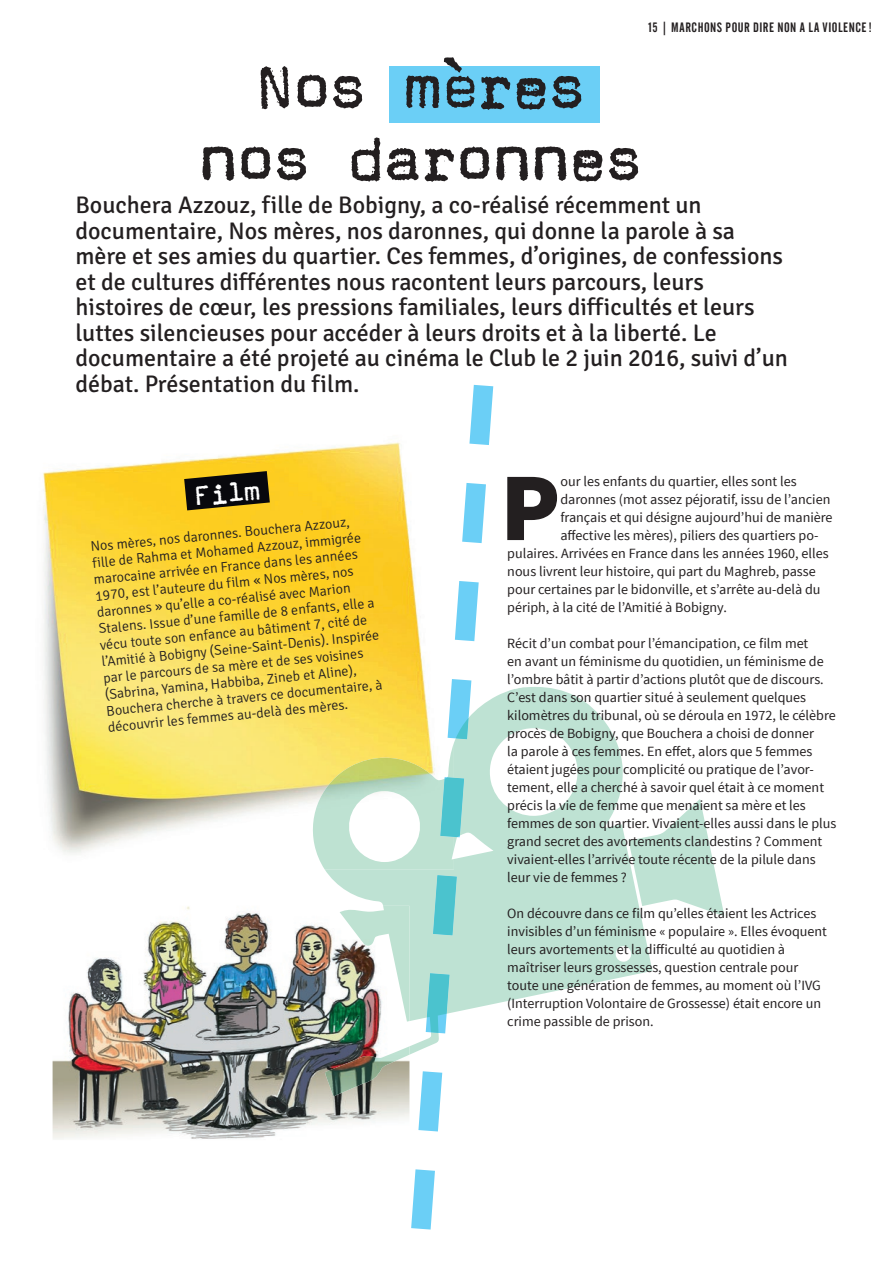
<style>
.page{position:relative;width:893px;height:1263px;background:#fff}
.page>*{position:absolute;margin:0;border:0;box-sizing:border-box;transform-origin:0 0}
.t1{font:900 97.2px "Source Sans Pro";color:#231f20}
.t2{font:70.5px/72px "Magda";letter-spacing:-.04em;color:#231f20;text-align:center}
.t3{font:30px "Magda";color:#fff}
.t4{font:24px/25.5px "Signika";color:#231f20}
.t5{font:14.1px/18px "Source Sans Pro";color:#231f20}
.t6{font:300 14.1px/16.5px "Signika";color:#231f20}
.t7{font:13.5px "Alternate Gothic No 2 BT";letter-spacing:.035em;color:#231f20}
</style>
<div class="page">
<div style="left:389px;top:66px;width:211px;height:57px;background:#6bcff6"></div>
<img style="left:43px;top:442px;width:368px;height:412px">
<svg style="left:184px;top:471px;width:86px;height:39px"></svg>
<svg style="left:411px;top:385px;width:82px;height:844px"></svg>
<img style="left:53px;top:906px;width:356px;height:233px">
<svg style="left:325px;top:687px;width:327px;height:368px;fill:#bee2d3"></svg>
<img style="left:308px;top:743px;width:119px;height:126px">
<svg style="left:427px;top:718px;width:42px;height:315px"></svg>
<img style="left:325px;top:906px;width:84px;height:190px">
<svg style="left:629px;top:799px;width:95px;height:117px"></svg>
<p class="t7" style="left:649px;top:19px;width:225px">15 | MARCHONS POUR DIRE NON A LA VIOLENCE !</p>
<h2 class="t2" style="left:199px;top:50px;width:446px">Nos mères nos daronnes</h2>
<p class="t4" style="left:75px;top:193px;width:714px">Bouchera Azzouz, fille de Bobigny, a co-réalisé récemment un documentaire, Nos mères, nos daronnes, qui donne la parole à sa mère et ses amies du quartier. Ces femmes, d’origines, de confessions et de cultures différentes nous racontent leurs parcours, leurs histoires de cœur, les pressions familiales, leurs difficultés et leurs luttes silencieuses pour accéder à leurs droits et à la liberté. Le documentaire a été projeté au cinéma le Club le 2 juin 2016, suivi d’un débat. Présentation du film.</p>
<h3 class="t3" style="left:193px;top:478px;width:67px;rotate:-5deg">Film</h3>
<h1 class="t1" style="left:500px;top:444px;width:62px">P</h1>
<p class="t5" style="left:560px;top:473px;width:238px">our les enfants du quartier, elles sont les</p>
<p class="t5" style="left:560px;top:491px;width:272px">daronnes (mot assez péjoratif, issu de l’ancien</p>
<p class="t5" style="left:560px;top:509px;width:274px">français et qui désigne aujourd’hui de manière</p>
<p class="t5" style="left:560px;top:527px;width:260px">affective les mères), piliers des quartiers po-</p>
<p class="t5" style="left:507px;top:545px;width:323px">pulaires. Arrivées en France dans les années 1960, elles</p>
<p class="t5" style="left:507px;top:563px;width:310px">nous livrent leur histoire, qui part du Maghreb, passe</p>
<p class="t5" style="left:507px;top:581px;width:315px">pour certaines par le bidonville, et s’arrête au-delà du</p>
<p class="t5" style="left:507px;top:599px;width:221px">périph, à la cité de l’Amitié à Bobigny.</p>
<p class="t5" style="left:507px;top:635px;width:331px">Récit d’un combat pour l’émancipation, ce film met<br>en avant un féminisme du quotidien, un féminisme de l’ombre bâtit à partir d’actions plutôt que de discours.<br>C’est dans son quartier situé à seulement quelques kilomètres du tribunal, où se déroula en 1972, le célèbre procès de Bobigny, que Bouchera a choisi de donner<br>la parole à ces femmes. En effet, alors que 5 femmes étaient jugées pour complicité ou pratique de l’avor&shy;tement, elle a cherché à savoir quel était à ce moment précis la vie de femme que menaient sa mère et les femmes de son quartier. Vivaient-elles aussi dans le plus grand secret des avortements clandestins ? Comment vivaient-elles l’arrivée toute récente de la pilule dans leur vie de femmes ?</p>
<p class="t5" style="left:507px;top:905px;width:321px">On découvre dans ce film qu’elles étaient les Actrices invisibles d’un féminisme « populaire ». Elles évoquent leurs avortements et la difficulté au quotidien à maîtriser leurs grossesses, question centrale pour toute une génération de femmes, au moment où l’IVG (Interruption Volontaire de Grossesse) était encore un crime passible de prison.</p>
<p class="t6" style="left:90px;top:537px;width:281px;rotate:-5deg">Nos mères, nos daronnes. Bouchera Azzouz, fille de Rahma et Mohamed Azzouz, immigrée marocaine arrivée en France dans les années 1970, est l’auteure du film « Nos mères, nos daronnes » qu’elle a co-réalisé avec Marion Stalens. Issue d’une famille de 8 enfants, elle a vécu toute son enfance au bâtiment 7, cité de l’Amitié à Bobigny (Seine-Saint-Denis). Inspirée par le parcours de sa mère et de ses voisines (Sabrina, Yamina, Habbiba, Zineb et Aline), Bouchera cherche à travers ce documentaire, à découvrir les femmes au-delà des mères.</p>
</div>
